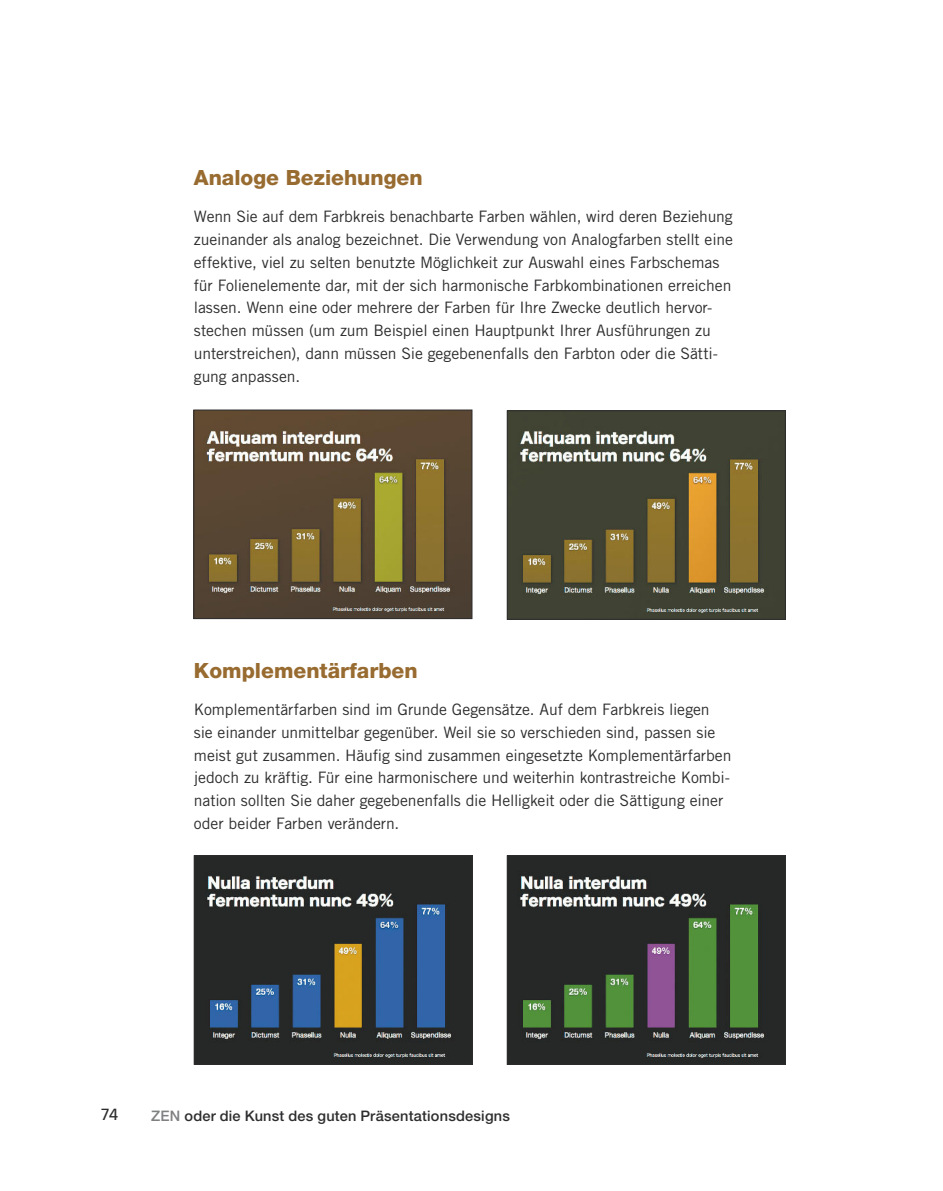
<style>
.page{position:relative;width:943px;height:1191px;background:#fff}
.page>*{position:absolute;margin:0;border:0;box-sizing:border-box;transform-origin:0 0}
.t1{font:800 21px "Helvetica Neue LT Std";color:#986b30}
.t2{font:16.1px "Frutiger LT Std";color:#2d2c2e}
.t3{font:15.75px/22.8px "Trade Gothic LT Std";letter-spacing:-.005em;color:#2d2c2e}
.t4{font:500 14.53px "Helvetica Neue LT Std";letter-spacing:.015em;color:#2d2c2e}
.s1{color:#7f8082}
</style>
<div class="page">
<img style="left:196px;top:412px;width:274px;height:205px">
<div style="left:194px;top:410px;width:278px;height:209px;border:1px solid #2d2c2e"></div>
<img style="left:509px;top:412px;width:274px;height:205px">
<div style="left:507px;top:410px;width:278px;height:209px;border:1px solid #2d2c2e"></div>
<img style="left:196px;top:857px;width:274px;height:205px">
<div style="left:194px;top:855px;width:278px;height:209px;border:1px solid #2d2c2e"></div>
<img style="left:509px;top:857px;width:274px;height:205px">
<div style="left:507px;top:855px;width:278px;height:209px;border:1px solid #2d2c2e"></div>
<h1 class="t1" style="left:194px;top:165px;width:230px">Analoge Beziehungen</h1>
<p class="t3" style="left:194px;top:205px;width:540px">Wenn Sie auf dem Farbkreis benachbarte Farben wählen, wird deren Beziehung zueinander als analog bezeichnet. Die Verwendung von Analogfarben stellt eine effektive, viel zu selten benutzte Möglichkeit zur Auswahl eines Farbschemas für Folienelemente dar, mit der sich harmonische Farbkombinationen erreichen lassen. Wenn eine oder mehrere der Farben für Ihre Zwecke deutlich hervor&shy;stechen müssen (um zum Beispiel einen Hauptpunkt Ihrer Ausführungen zu unterstreichen), dann müssen Sie gegebenenfalls den Farbton oder die Sätti&shy;gung anpassen.</p>
<h1 class="t1" style="left:194px;top:657px;width:225px">Komplementärfarben</h1>
<p class="t3" style="left:194px;top:698px;width:539px">Komplementärfarben sind im Grunde Gegensätze. Auf dem Farbkreis liegen sie einander unmittelbar gegenüber. Weil sie so verschieden sind, passen sie meist gut zusammen. Häufig sind zusammen eingesetzte Komplementärfarben jedoch zu kräftig. Für eine harmonischere und weiterhin kontrastreiche Kombi&shy;nation sollten Sie daher gegebenenfalls die Helligkeit oder die Sättigung einer oder beider Farben verändern.</p>
<p class="t2" style="left:101px;top:1105px;width:19px">74</p>
<p class="t4" style="left:151px;top:1106px;width:360px"><span class="s1">ZEN</span> oder die Kunst des guten Präsentationsdesigns</p>
</div>
